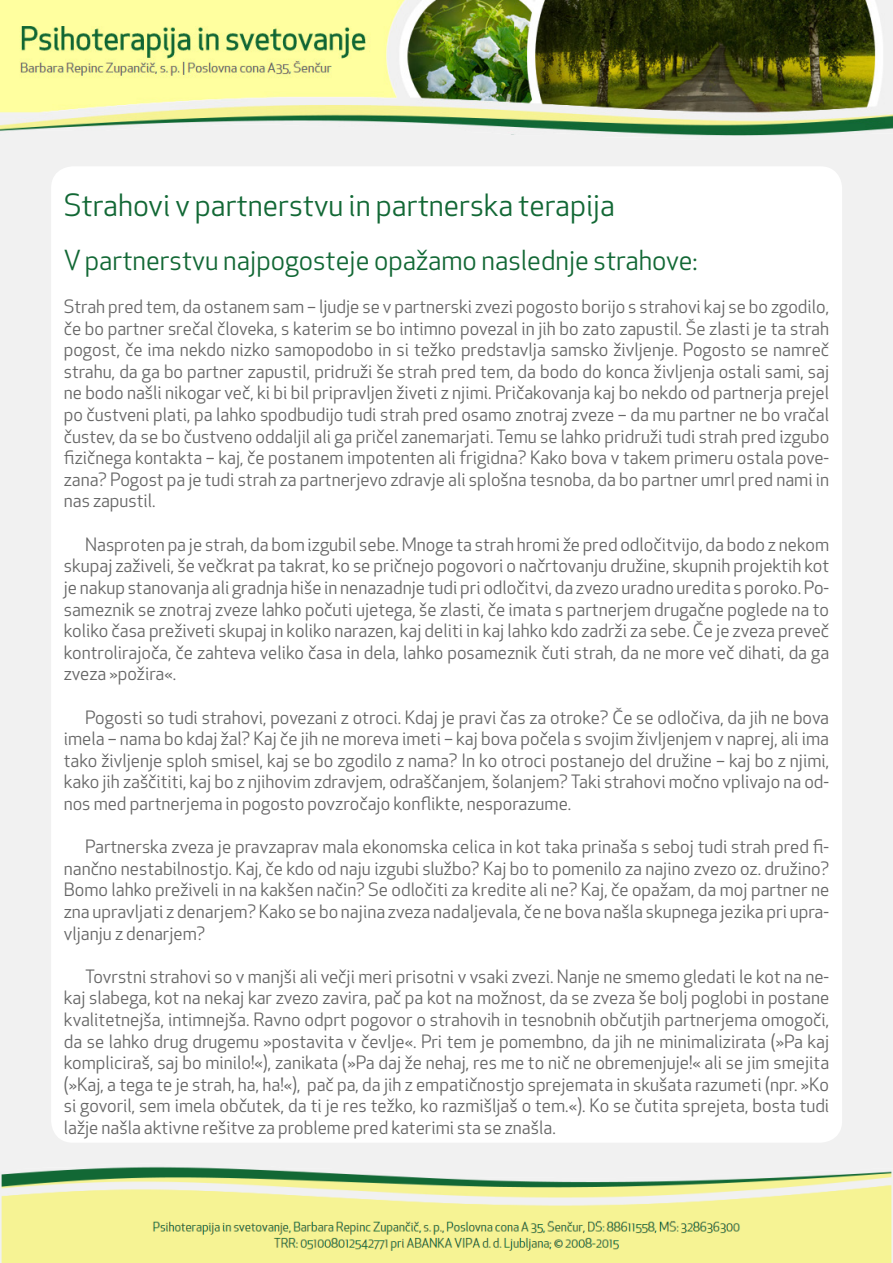
<style>
.page{position:relative;width:893px;height:1263px;background:#fff}
.page>*{position:absolute;margin:0;border:0;box-sizing:border-box;transform-origin:0 0}
.t1{font:30px "Apex New";color:#126835}
.t2{font:27px "Apex New";color:#126835}
.t3{font:18px/21.6px "Apex New";color:#666;text-align:justify}
</style>
<div class="page">
<div style="left:0;top:122px;width:893px;height:1141px;background:#f1f1f1"></div>
<img style="left:0;top:0;width:893px;height:136px">
<div style="left:355px;top:126px;width:72px;height:43px;background:#f1f1f1"></div>
<img style="left:1px;top:1166px;width:891px;height:97px">
<div style="left:55px;top:170px;width:783px;height:969px;background:#fff;border-radius:18px"></div>
<div style="left:51px;top:166px;width:791px;height:977px;border:8px solid #fff;border-radius:18px"></div>
<p class="t1" style="left:64px;top:186px;width:553px">Strahovi v partnerstvu in partnerska terapija</p>
<p class="t2" style="left:64px;top:243px;width:635px">V partnerstvu najpogosteje opažamo naslednje strahove:</p>
<p class="t3" style="left:64px;top:296px;width:767px">Strah pred tem, da ostanem sam – ljudje se v partnerski zvezi pogosto borijo s strahovi kaj se bo zgodilo, če bo partner srečal človeka, s katerim se bo intimno povezal in jih bo zato zapustil. Še zlasti je ta strah pogost, če ima nekdo nizko samopodobo in si težko predstavlja samsko življenje. Pogosto se namreč strahu, da ga bo partner zapustil, pridruži še strah pred tem, da bodo do konca življenja ostali sami, saj ne bodo našli nikogar več, ki bi bil pripravljen živeti z njimi. Pričakovanja kaj bo nekdo od partnerja prejel po čustveni plati, pa lahko spodbudijo tudi strah pred osamo znotraj zveze – da mu partner ne bo vračal čustev, da se bo čustveno oddaljil ali ga pričel zanemarjati. Temu se lahko pridruži tudi strah pred izgubo fizičnega kontakta – kaj, če postanem impotenten ali frigidna? Kako bova v takem primeru ostala pove&shy;zana? Pogost pa je tudi strah za partnerjevo zdravje ali splošna tesnoba, da bo partner umrl pred nami in nas zapustil.</p>
<p class="t3" style="left:64px;top:533px;width:767px;text-indent:21px">Nasproten pa je strah, da bom izgubil sebe. Mnoge ta strah hromi že pred odločitvijo, da bodo z nekom skupaj zaživeli, še večkrat pa takrat, ko se pričnejo pogovori o načrtovanju družine, skupnih projektih kot je nakup stanovanja ali gradnja hiše in nenazadnje tudi pri odločitvi, da zvezo uradno uredita s poroko. Po&shy;sameznik se znotraj zveze lahko počuti ujetega, še zlasti, če imata s partnerjem drugačne poglede na to koliko časa preživeti skupaj in koliko narazen, kaj deliti in kaj lahko kdo zadrži za sebe. Če je zveza preveč kontrolirajoča, če zahteva veliko časa in dela, lahko posameznik čuti strah, da ne more več dihati, da ga zveza »požira«.</p>
<p class="t3" style="left:64px;top:706px;width:767px;text-indent:21px">Pogosti so tudi strahovi, povezani z otroci. Kdaj je pravi čas za otroke? Če se odločiva, da jih ne bova imela – nama bo kdaj žal? Kaj če jih ne moreva imeti – kaj bova počela s svojim življenjem v naprej, ali ima tako življenje sploh smisel, kaj se bo zgodilo z nama? In ko otroci postanejo del družine – kaj bo z njimi, kako jih zaščititi, kaj bo z njihovim zdravjem, odraščanjem, šolanjem? Taki strahovi močno vplivajo na od&shy;nos med partnerjema in pogosto povzročajo konflikte, nesporazume.</p>
<p class="t3" style="left:64px;top:836px;width:767px;text-indent:21px">Partnerska zveza je pravzaprav mala ekonomska celica in kot taka prinaša s seboj tudi strah pred fi&shy;nančno nestabilnostjo. Kaj, če kdo od naju izgubi službo? Kaj bo to pomenilo za najino zvezo oz. družino?<br>Bomo lahko preživeli in na kakšen način? Se odločiti za kredite ali ne? Kaj, če opažam, da moj partner ne zna upravljati z denarjem? Kako se bo najina zveza nadaljevala, če ne bova našla skupnega jezika pri upra&shy;vljanju z denarjem?</p>
<p class="t3" style="left:64px;top:965px;width:767px;text-indent:21px">Tovrstni strahovi so v manjši ali večji meri prisotni v vsaki zvezi. Nanje ne smemo gledati le kot na ne&shy;kaj slabega, kot na nekaj kar zvezo zavira, pač pa kot na možnost, da se zveza še bolj poglobi in postane kvalitetnejša, intimnejša. Ravno odprt pogovor o strahovih in tesnobnih občutjih partnerjema omogoči, da se lahko drug drugemu »postavita v čevlje«. Pri tem je pomembno, da jih ne minimalizirata (»Pa kaj kompliciraš, saj bo minilo!«), zanikata (»Pa daj že nehaj, res me to nič ne obremenjuje!« ali se jim smejita (»Kaj, a tega te je strah, ha, ha!«), pač pa, da jih z empatičnostjo sprejemata in skušata razumeti (npr. »Ko si govoril, sem imela občutek, da ti je res težko, ko razmišljaš o tem.«). Ko se čutita sprejeta, bosta tudi lažje našla aktivne rešitve za probleme pred katerimi sta se znašla.</p>
</div>
